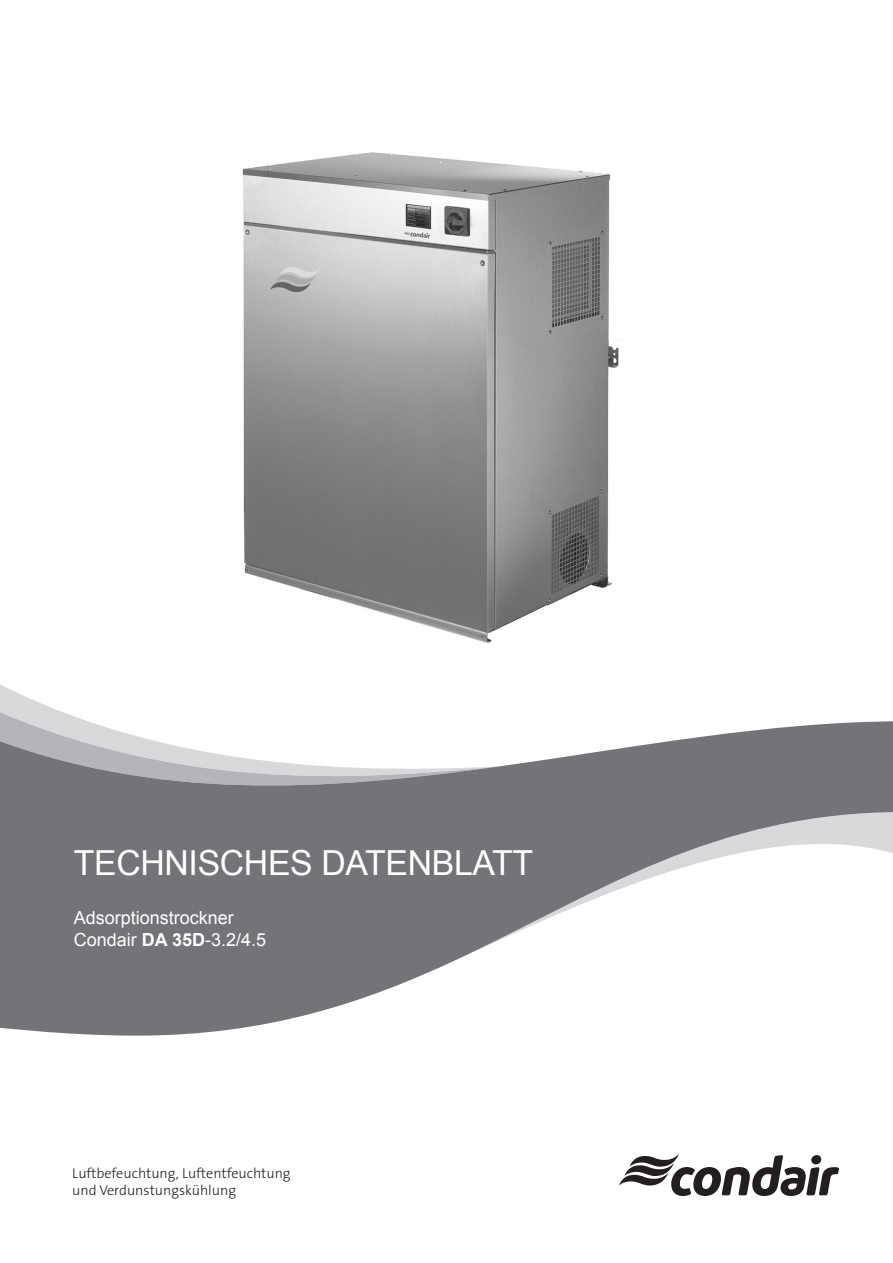
<style>
.page{position:relative;width:893px;height:1263px;background:#fff}
.page>*{position:absolute;margin:0;border:0;box-sizing:border-box;transform-origin:0 0}
.Dokumenttyp{font:34.5px "Arial";letter-spacing:-.01em;color:#fff}
.Produktfamilie_Produ{font:18px/21.6px "Arial";color:#fff}
._05_Running_text___9{font:300 14.25px "The Sans B3";color:#231f20}
.s1{font-weight:700}
</style>
<div class="page">
<img style="left:242px;top:152px;width:377px;height:491px">
<svg style="left:0;top:685px;width:45px;height:20px"></svg>
<svg style="left:0;top:705px;width:86px;height:16px"></svg>
<svg style="left:0;top:721px;width:893px;height:315px;fill:#727477"></svg>
<svg style="left:619px;top:1154px;width:220px;height:42px"></svg>
<p class="Dokumenttyp" style="left:74px;top:840px;width:461px">TECHNISCHES DATENBLATT</p>
<p class="Produktfamilie_Produ" style="left:74px;top:907px;width:194px">Adsorptionstrockner<br>Condair <span class="s1">DA 35D</span>-3.2/4.5</p>
<p class="_05_Running_text___9" style="left:72px;top:1165px;width:220px">Luftbefeuchtung, Luftentfeuchtung</p>
<p class="_05_Running_text___9" style="left:72px;top:1182px;width:165px">und Verdunstungskühlung</p>
</div>
